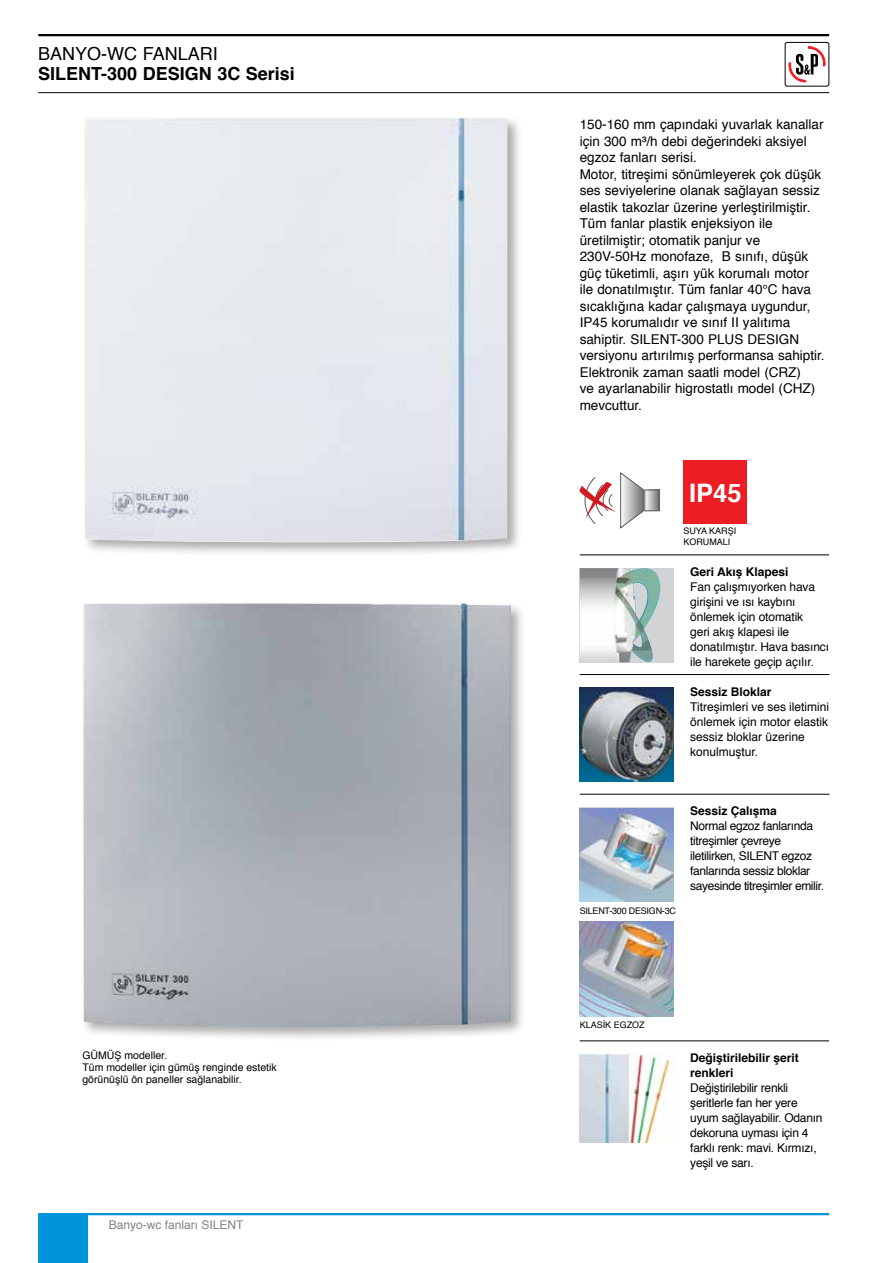
<style>
.page{position:relative;width:893px;height:1263px;background:#fff}
.page>*{position:absolute;margin:0;border:0;box-sizing:border-box;transform-origin:0 0}
.t1{font:700 25.5px "Helvetica";color:#fff}
.t2{font:700 18px "Helvetica";color:#000}
.t3{font:18px "Helvetica";color:#000}
.t4{font:13.5px/16.5px "Helvetica";color:#000}
.t5{font:12px/15px "Helvetica";letter-spacing:-.02em;color:#000}
.t6{font:12px/15px "Helvetica";color:#000}
.t7{font:700 12px/15px "Helvetica";color:#000}
.t8{font:12px "Helvetica";color:#808285}
.t9{font:10.5px/12px "Helvetica";color:#000}
.t10{font:9px/10.5px "Helvetica";color:#000}
.t11{font:9px "Helvetica";letter-spacing:-.025em;color:#000}
</style>
<div class="page">
<div style="left:38px;top:1214px;width:49px;height:49px;background:#0095da"></div>
<hr style="left:38px;top:34px;width:791px;height:2px;background:#000">
<hr style="left:38px;top:92px;width:791px;height:1px;background:#000">
<svg style="left:788px;top:47px;width:38px;height:36px"></svg>
<div style="left:785px;top:42px;width:44px;height:44px;border:1px solid #000;border-radius:2px"></div>
<hr style="left:38px;top:1213px;width:791px;height:2px;background:#0095da">
<hr style="left:580px;top:674px;width:249px;height:1px;background:#000">
<img style="left:580px;top:688px;width:94px;height:94px">
<hr style="left:580px;top:794px;width:249px;height:1px;background:#000">
<img style="left:580px;top:808px;width:94px;height:94px">
<img style="left:580px;top:922px;width:94px;height:94px">
<svg style="left:647px;top:492px;width:10px;height:17px"></svg>
<div style="left:645px;top:490px;width:14px;height:21px;border:1px solid #58595b"></div>
<svg style="left:579px;top:472px;width:65px;height:57px"></svg>
<div style="left:683px;top:460px;width:64px;height:64px;background:#ed1d24"></div>
<hr style="left:580px;top:1040px;width:249px;height:1px;background:#000">
<img style="left:580px;top:1054px;width:94px;height:88px">
<hr style="left:580px;top:555px;width:249px;height:1px;background:#000">
<div style="left:580px;top:568px;width:94px;height:94px;background:#d1d3d4"></div>
<img style="left:580px;top:568px;width:90px;height:95px">
<div style="left:81px;top:115px;width:442px;height:442px;background:#000;opacity:.33"></div>
<img style="left:84px;top:118px;width:423px;height:424px">
<div style="left:80px;top:600px;width:446px;height:443px;background:#000;opacity:.33"></div>
<img style="left:83px;top:603px;width:429px;height:424px">
<h2 class="t3" style="left:38px;top:40px;width:181px">BANYO-WC FANLARI</h2>
<h2 class="t2" style="left:38px;top:59px;width:258px">SILENT-300 DESIGN 3C Serisi</h2>
<p class="t9" style="left:82px;top:1049px;width:196px">GÜMÜŞ modeller.<br>Tüm modeller için gümüş renginde estetik görünüşlü ön paneller sağlanabilir.</p>
<p class="t8" style="left:109px;top:1215px;width:136px">Banyo-wc fanları SILENT</p>
<p class="t4" style="left:580px;top:117px;width:246px">150-160 mm çapındaki yuvarlak kanallar için 300 m³/h debi değerindeki aksiyel egzoz fanları serisi.<br>Motor, titreşimi sönümleyerek çok düşük ses seviyelerine olanak sağlayan sessiz elastik takozlar üzerine yerleştirilmiştir.<br>Tüm fanlar plastik enjeksiyon ile üretilmiştir; otomatik panjur ve 230V-50Hz monofaze, B sınıfı, düşük güç tüketimli, aşırı yük korumalı motor ile donatılmıştır. Tüm fanlar 40°C hava sıcaklığına kadar çalışmaya uygundur, IP45 korumalıdır ve sınıf II yalıtıma sahiptir. SILENT-300 PLUS DESIGN versiyonu artırılmış performansa sahiptir.<br>Elektronik zaman saatli model (CRZ)<br>ve ayarlanabilir higrostatlı model (CHZ) mevcuttur.</p>
<h1 class="t1" style="left:689px;top:472px;width:54px">IP45</h1>
<p class="t10" style="left:683px;top:526px;width:54px">SUYA KARŞI<br>KORUMALI</p>
<p class="t7" style="left:690px;top:564px;width:100px">Geri Akış Klapesi</p>
<p class="t5" style="left:690px;top:580px;width:140px">Fan çalışmıyorken hava girişini ve ısı kaybını önlemek için otomatik<br>geri akış klapesi ile donatılmıştır. Hava basıncı ile harekete geçip açılır.</p>
<p class="t7" style="left:690px;top:684px;width:83px">Sessiz Bloklar</p>
<p class="t6" style="left:690px;top:699px;width:140px">Titreşimleri ve ses iletimini önlemek için motor elastik sessiz bloklar üzerine konulmuştur.</p>
<p class="t11" style="left:580px;top:904px;width:98px">SILENT-300 DESIGN-3C</p>
<p class="t7" style="left:690px;top:804px;width:88px">Sessiz Çalışma</p>
<p class="t5" style="left:690px;top:819px;width:135px">Normal egzoz fanlarında titreşimler çevreye iletilirken, SILENT egzoz fanlarında sessiz bloklar sayesinde titreşimler emilir.</p>
<p class="t10" style="left:580px;top:1020px;width:67px">KLASİK EGZOZ</p>
<p class="t7" style="left:690px;top:1050px;width:110px">Değiştirilebilir şerit renkleri</p>
<p class="t5" style="left:690px;top:1081px;width:134px">Değiştirilebilir renkli şeritlerle fan her yere uyum sağlayabilir. Odanın dekoruna uyması için 4 farklı renk: mavi. Kırmızı, yeşil ve sarı.</p>
</div>
